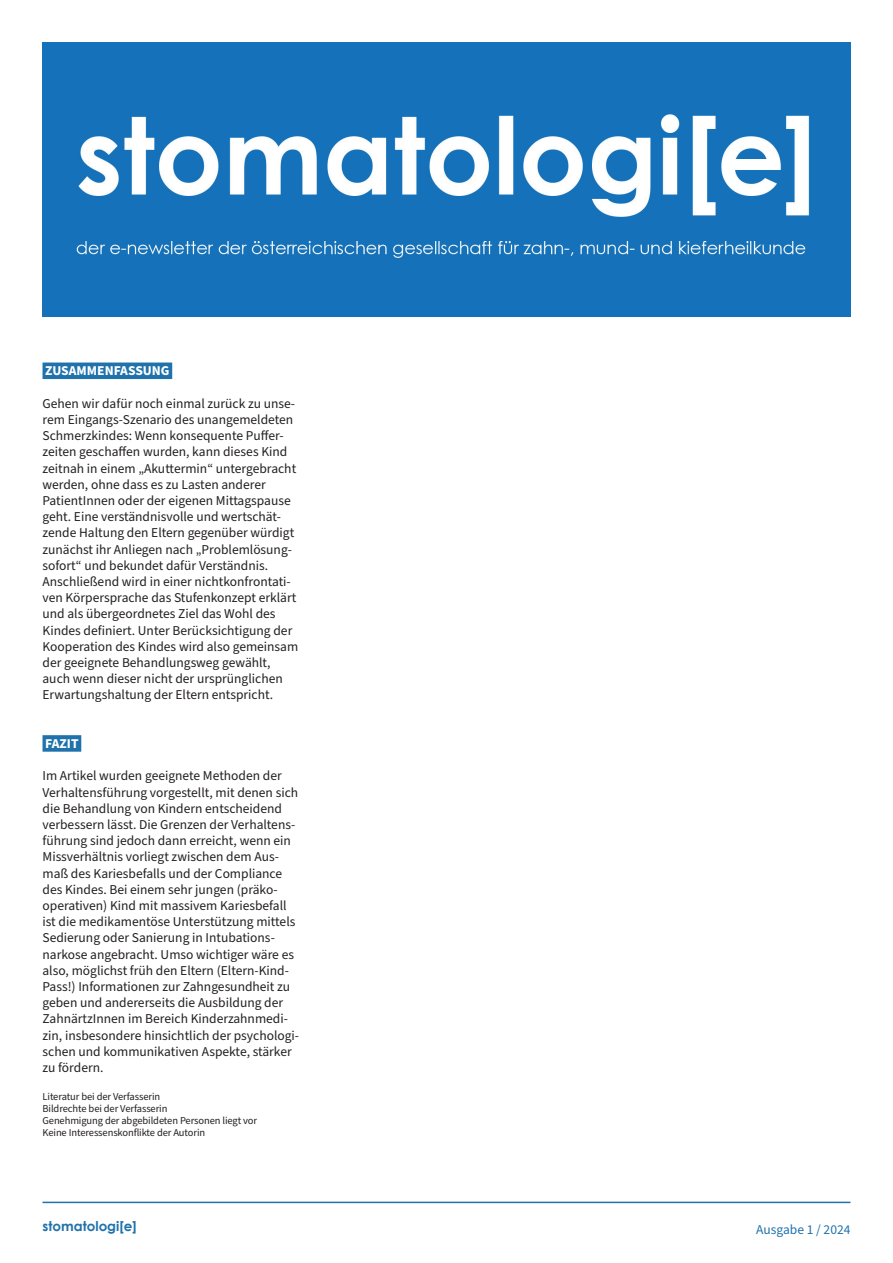
<style>
.page{position:relative;width:893px;height:1263px;background:#fff}
.page>*{position:absolute;margin:0;border:0;box-sizing:border-box;transform-origin:0 0}
.t1{font:13.5px/16.2px "Source Sans Pro";color:#231f20}
.t2{font:700 13.5px "Source Sans Pro";color:#fff}
.t3{font:700 13.5px "Century Gothic";color:#2072ac}
.t4{font:13.5px "Source Sans Pro";color:#2072ac}
.t5{font:10.5px/12px "Source Sans Pro";letter-spacing:-.01em;color:#231f20}
</style>
<div class="page">
<img style="left:43px;top:43px;width:807px;height:274px">
<div style="left:43px;top:362px;width:129px;height:17px;background:#2072ac"></div>
<div style="left:43px;top:735px;width:38px;height:17px;background:#2072ac"></div>
<hr style="left:43px;top:1201px;width:807px;height:2px;background:#2072ac">
<p class="t2" style="left:45px;top:362px;width:126px">ZUSAMMENFASSUNG</p>
<p class="t1" style="left:43px;top:395px;width:257px">Gehen wir dafür noch einmal zurück zu unse&shy;rem Eingangs-Szenario des unangemeldeten Schmerzkindes: Wenn konsequente Puffer&shy;zeiten geschaffen wurden, kann dieses Kind zeitnah in einem „Akuttermin“ untergebracht werden, ohne dass es zu Lasten anderer PatientInnen oder der eigenen Mittagspause geht. Eine verständnisvolle und wertschät&shy;zende Haltung den Eltern gegenüber würdigt zunächst ihr Anliegen nach „Problemlösung&shy;sofort“ und bekundet dafür Verständnis.<br>Anschließend wird in einer nichtkonfrontati&shy;ven Körpersprache das Stufenkonzept erklärt und als übergeordnetes Ziel das Wohl des Kindes definiert. Unter Berücksichtigung der Kooperation des Kindes wird also gemeinsam der geeignete Behandlungsweg gewählt, auch wenn dieser nicht der ursprünglichen Erwartungshaltung der Eltern entspricht.</p>
<p class="t2" style="left:45px;top:734px;width:35px">FAZIT</p>
<p class="t1" style="left:43px;top:768px;width:258px">Im Artikel wurden geeignete Methoden der Verhaltensführung vorgestellt, mit denen sich die Behandlung von Kindern entscheidend verbessern lässt. Die Grenzen der Verhaltens&shy;führung sind jedoch dann erreicht, wenn ein Missverhältnis vorliegt zwischen dem Aus&shy;maß des Kariesbefalls und der Compliance des Kindes. Bei einem sehr jungen (präko&shy;operativen) Kind mit massivem Kariesbefall ist die medikamentöse Unterstützung mittels Sedierung oder Sanierung in Intubations&shy;narkose angebracht. Umso wichtiger wäre es also, möglichst früh den Eltern (Eltern-Kind-Pass!) Informationen zur Zahngesundheit zu geben und andererseits die Ausbildung der ZahnärtzInnen im Bereich Kinderzahnmedi&shy;zin, insbesondere hinsichtlich der psychologi&shy;schen und kommunikativen Aspekte, stärker zu fördern.</p>
<p class="t5" style="left:43px;top:1091px;width:216px">Literatur bei der Verfasserin<br>Bildrechte bei der Verfasserin<br>Genehmigung der abgebildeten Personen liegt vor Keine Interessenskonflikte der Autorin</p>
<p class="t3" style="left:43px;top:1215px;width:96px">stomatologi[e]</p>
<p class="t4" style="left:756px;top:1221px;width:96px">Ausgabe 1 / 2024</p>
</div>
